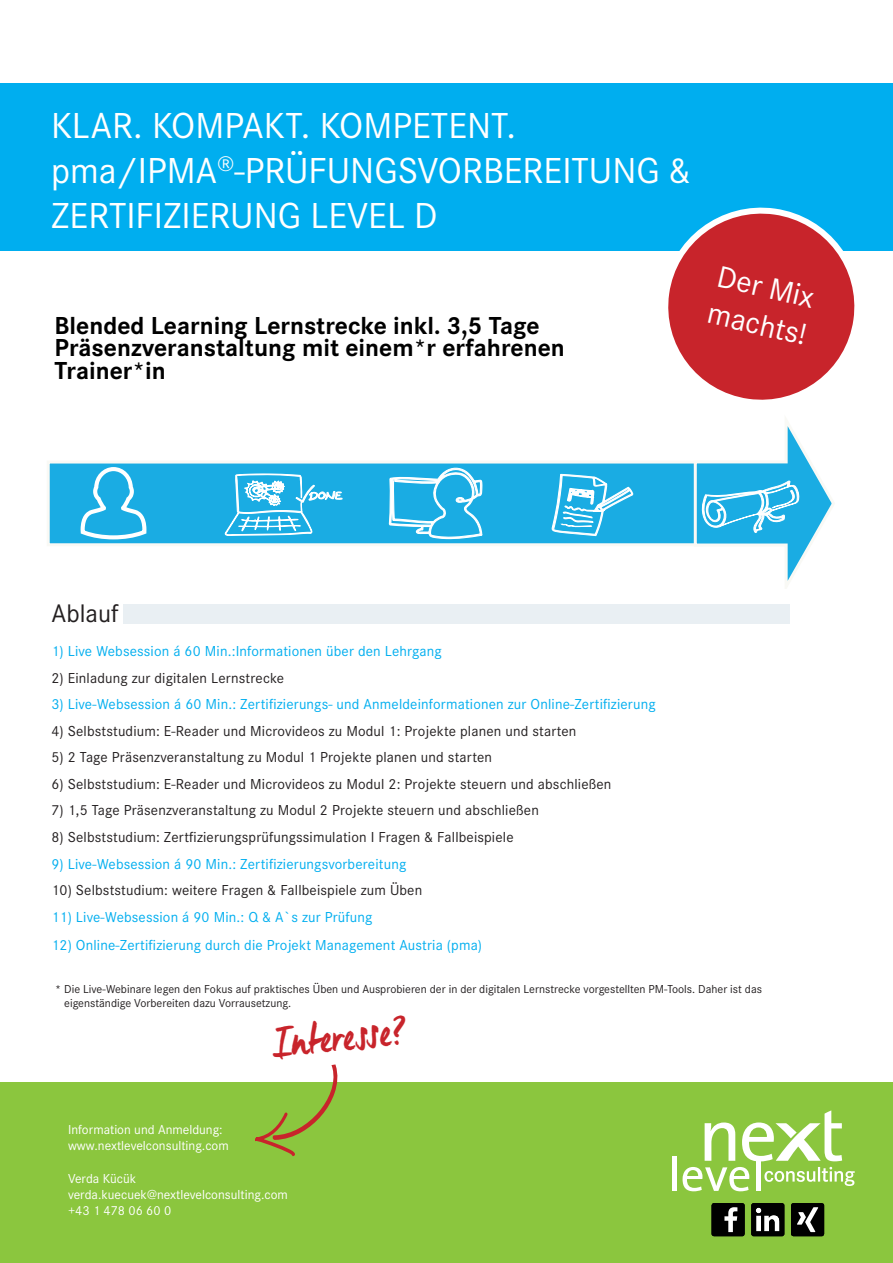
<style>
.page{position:relative;width:893px;height:1263px;background:#fff}
.page>*{position:absolute;margin:0;border:0;box-sizing:border-box;transform-origin:0 0}
.t1{font:43.5px "Manus";color:#c8242b}
.t2{font:37.5px/45px "Corporate S";color:#fff}
.t3{font:31.5px/37.8px "Corporate S";color:#fff}
.t4{font:26.25px "Corporate S";color:#231f20}
.t5{font:700 25.5px/22.5px "Corporate S";color:#000}
.t6{font:15px "Corporate S";letter-spacing:.01em;color:#231f20}
.t7{font:15px "Corporate S";letter-spacing:.01em;color:#00aeef}
.t8{font:13.5px/16.2px "Corporate S";color:#fff}
.t9{font:12px/14.4px "Corporate S";color:#231f20}
</style>
<div class="page">
<div style="left:0;top:1083px;width:893px;height:180px;background:#8bc63e"></div>
<svg style="left:705px;top:1122px;width:30px;height:39px"></svg>
<hr style="left:672px;top:1156px;width:4px;height:35px;background:#fff">
<svg style="left:683px;top:1167px;width:66px;height:24px"></svg>
<hr style="left:756px;top:1156px;width:4px;height:35px;background:#fff">
<svg style="left:742px;top:1110px;width:100px;height:51px"></svg>
<svg style="left:764px;top:1167px;width:91px;height:19px"></svg>
<div style="left:123px;top:604px;width:667px;height:19px;background:#e9eff3"></div>
<svg style="left:253px;top:1064px;width:84px;height:92px"></svg>
<div style="left:0;top:83px;width:893px;height:168px;background:#00aeef"></div>
<div style="left:48px;top:462px;width:654px;height:83px;background:#1aace3"></div>
<div style="left:47px;top:460px;width:656px;height:86px;border:3px solid #f9f9f5"></div>
<svg style="left:80px;top:467px;width:67px;height:73px"></svg>
<svg style="left:389px;top:460px;width:94px;height:80px"></svg>
<svg style="left:551px;top:473px;width:83px;height:64px"></svg>
<svg style="left:225px;top:473px;width:118px;height:73px"></svg>
<svg style="left:692px;top:426px;width:140px;height:155px"></svg>
<svg style="left:668px;top:207px;width:187px;height:193px"></svg>
<div style="left:711px;top:1203px;width:34px;height:33px;background:#000;border-radius:3px"></div>
<svg style="left:724px;top:1207px;width:13px;height:25px"></svg>
<div style="left:791px;top:1203px;width:33px;height:33px;background:#000;border-radius:3px"></div>
<svg style="left:797px;top:1207px;width:21px;height:25px"></svg>
<svg style="left:751px;top:1203px;width:33px;height:33px"></svg>
<h2 class="t2" style="left:51px;top:102px;width:642px">KLAR. KOMPAKT. KOMPETENT. pma/IPMA<sup>®</sup>-PRÜFUNGSVORBEREITUNG &amp;<br>ZERTIFIZIERUNG LEVEL D</h2>
<h3 class="t5" style="left:55px;top:313px;width:512px">Blended Learning Lernstrecke inkl. 3,5 Tage<br>Präsenzveranstaltung mit einem*r erfahrenen<br>Trainer*in</h3>
<h3 class="t3" style="left:721px;top:256px;width:102px;rotate:13deg">Der Mix machts!</h3>
<h3 class="t4" style="left:51px;top:596px;width:69px">Ablauf</h3>
<p class="t7" style="left:51px;top:642px;width:392px">1) Live Websession á 60 Min.:Informationen über den Lehrgang</p>
<p class="t6" style="left:51px;top:668px;width:234px">2) Einladung zur digitalen Lernstrecke</p>
<p class="t7" style="left:51px;top:695px;width:606px">3) Live-Websession á 60 Min.: Zertifizierungs- und Anmeldeinformationen zur Online-Zertifizierung</p>
<p class="t6" style="left:51px;top:721px;width:527px">4) Selbststudium: E-Reader und Microvideos zu Modul 1: Projekte planen und starten</p>
<p class="t6" style="left:51px;top:748px;width:442px">5) 2 Tage Präsenzveranstaltung zu Modul 1 Projekte planen und starten</p>
<p class="t6" style="left:51px;top:774px;width:562px">6) Selbststudium: E-Reader und Microvideos zu Modul 2: Projekte steuern und abschließen</p>
<p class="t6" style="left:51px;top:801px;width:489px">7) 1,5 Tage Präsenzveranstaltung zu Modul 2 Projekte steuern und abschließen</p>
<p class="t6" style="left:51px;top:827px;width:464px">8) Selbststudium: Zertfizierungsprüfungssimulation I Fragen &amp; Fallbeispiele</p>
<p class="t7" style="left:51px;top:854px;width:356px">9) Live-Websession á 90 Min.: Zertifizierungsvorbereitung</p>
<p class="t6" style="left:51px;top:880px;width:372px">10) Selbststudium: weitere Fragen &amp; Fallbeispiele zum Üben</p>
<p class="t7" style="left:51px;top:907px;width:323px">11) Live-Websession á 90 Min.: Q &amp; A`s zur Prüfung</p>
<p class="t7" style="left:51px;top:935px;width:432px">12) Online-Zertifizierung durch die Projekt Management Austria (pma)</p>
<p class="t9" style="left:64px;top:981px;width:699px;text-indent:-9px">* Die Live-Webinare legen den Fokus auf praktisches Üben und Ausprobieren der in der digitalen Lernstrecke vorgestellten PM-Tools. Daher ist das eigenständige Vorbereiten dazu Vorrausetzung.</p>
<h1 class="t1" style="left:269px;top:1017px;width:139px;rotate:-6deg">Interesse?</h1>
<p class="t8" style="left:68px;top:1121px;width:162px">Information und Anmeldung: www.nextlevelconsulting.com</p>
<p class="t8" style="left:68px;top:1169px;width:221px">Verda Kücük verda.kuecuek@nextlevelconsulting.com +43 1 478 06 60 0</p>
</div>
